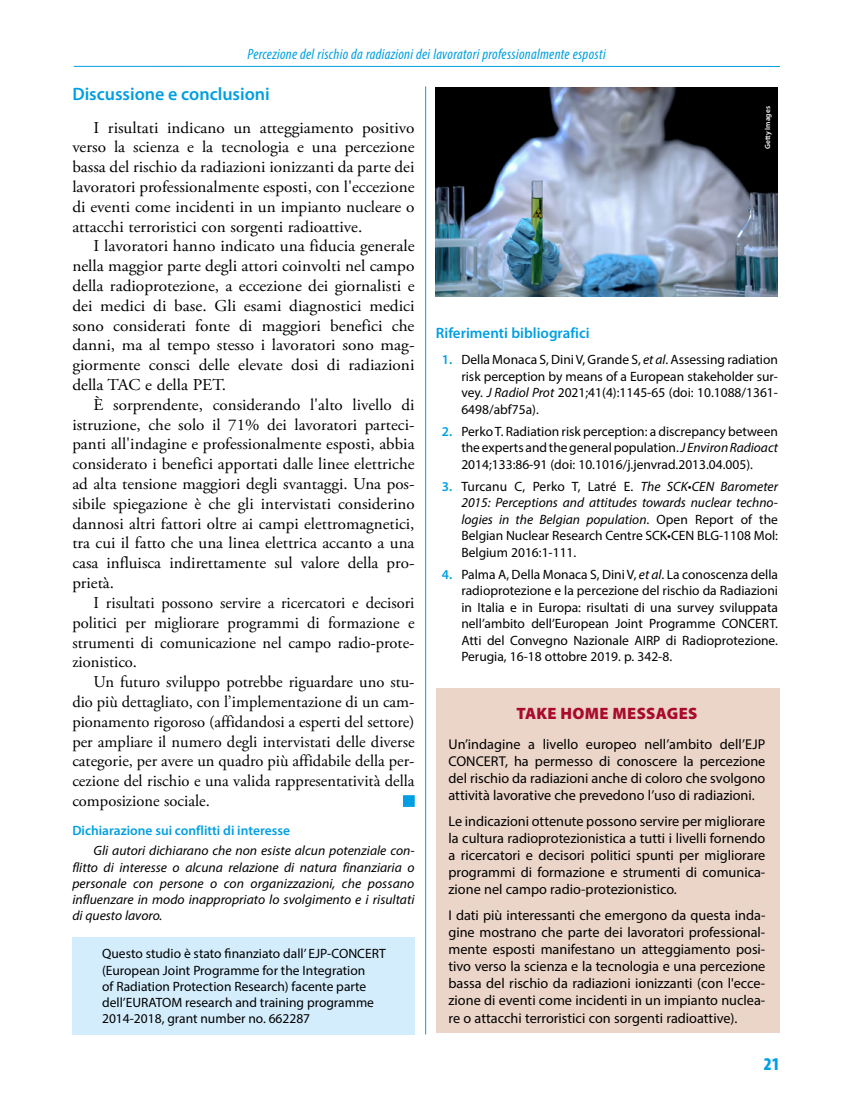
<style>
.page{position:relative;width:851px;height:1106px;background:#fff}
.page>*{position:absolute;margin:0;border:0;box-sizing:border-box;transform-origin:0 0}
.t1{font:600 18px "Myriad Pro";color:#009fe3}
.t2{font:900 condensed 18px "Myriad Pro";color:#009fe3}
.t3{font:16.5px/19.8px "Adobe Garamond Pro";color:#000;text-align:justify}
.t4{font:16.5px/19.8px "Adobe Garamond Pro";color:#000;text-align:justify;scale:1.05 1}
.t5{font:16.5px/19.8px "Adobe Garamond Pro";color:#000;text-align:justify;scale:1.04 1}
.t6{font:900 16.5px "Myriad Pro";letter-spacing:.02em;color:#a90a2e}
.t7{font:italic condensed 15px "Myriad Pro";letter-spacing:.02em;color:#009fe3}
.t8{font:600 15px "Myriad Pro";color:#009fe3}
.t9{font:14.25px/17.1px "Myriad Pro";color:#000;text-align:justify}
.t10{font:13.5px/16.5px "Myriad Pro";color:#000;text-align:justify}
.t11{font:italic 13.5px/16.2px "Myriad Pro";color:#000;text-align:justify}
.t12{font:600 13.5px "Myriad Pro";color:#009fe3}
.t13{font:600 7.5px "Myriad Pro";color:#fff}
.s1{font-weight:600;color:#009fe3}
.s2{font-style:italic}
</style>
<div class="page">
<div style="left:403px;top:795px;width:11px;height:11px;background:#009fe3;border:1px solid #009fe3"></div>
<div style="left:72px;top:937px;width:342px;height:97px;background:#d4edfc"></div>
<div style="left:436px;top:688px;width:343px;height:344px;background:#ebd5c9"></div>
<img style="left:435px;top:87px;width:342px;height:209px">
<hr style="left:74px;top:66px;width:705px;height:1px;background:#009fe3">
<hr style="left:425px;top:86px;width:1px;height:948px;background:#009fe3">
<p class="t7" style="left:247px;top:45px;width:359px">Percezione del rischio da radiazioni dei lavoratori professionalmente esposti</p>
<h1 class="t1" style="left:72px;top:82px;width:199px">Discussione e conclusioni</h1>
<p class="t5" style="left:72px;top:118px;width:330px;text-indent:21px">I risultati indicano un atteggiamento positivo verso la scienza e la tecnologia e una percezione bassa del rischio da radiazioni ionizzanti da parte dei lavoratori professionalmente esposti, con l'eccezione di eventi come incidenti in un impianto nucleare o attacchi terroristici con sorgenti radioattive.</p>
<p class="t4" style="left:72px;top:237px;width:327px;text-indent:21px">I lavoratori hanno indicato una fiducia generale nella maggior parte degli attori coinvolti nel campo della radioprotezione, a eccezione dei giornalisti e dei medici di base. Gli esami diagnostici medici sono considerati fonte di maggiori benefici che danni, ma al tempo stesso i lavoratori sono mag&shy;giormente consci delle elevate dosi di radiazioni della TAC e della PET.</p>
<p class="t3" style="left:72px;top:395px;width:344px;text-indent:21px">È sorprendente, considerando l'alto livello di istruzione, che solo il 71% dei lavoratori parteci&shy;panti all'indagine e professionalmente esposti, abbia considerato i benefici apportati dalle linee elettriche ad alta tensione maggiori degli svantaggi. Una pos&shy;sibile spiegazione è che gli intervistati considerino dannosi altri fattori oltre ai campi elettromagnetici, tra cui il fatto che una linea elettrica accanto a una casa influisca indirettamente sul valore della pro&shy;prietà.</p>
<p class="t3" style="left:72px;top:593px;width:343px;text-indent:21px">I risultati possono servire a ricercatori e decisori politici per migliorare programmi di formazione e strumenti di comunicazione nel campo radio-prote&shy;zionistico.</p>
<p class="t3" style="left:72px;top:672px;width:344px;text-indent:21px">Un futuro sviluppo potrebbe riguardare uno stu&shy;dio più dettagliato, con l’implementazione di un cam&shy;pionamento rigoroso (affidandosi a esperti del settore) per ampliare il numero degli intervistati delle diverse categorie, per avere un quadro più affidabile della per&shy;cezione del rischio e una valida rappresentatività della composizione sociale.</p>
<p class="t12" style="left:72px;top:821px;width:219px">Dichiarazione sui conflitti di interesse</p>
<p class="t11" style="left:72px;top:842px;width:343px;text-indent:21px">Gli autori dichiarano che non esiste alcun potenziale con&shy;flitto di interesse o alcuna relazione di natura finanziaria o personale con persone o con organizzazioni, che possano influenzare in modo inappropriato lo svolgimento e i risultati di questo lavoro.</p>
<p class="t10" style="left:102px;top:945px;width:285px;text-align:left">Questo studio è stato finanziato dall’ EJP-CONCERT (European Joint Programme for the Integration<br>of Radiation Protection Research) facente parte dell’EURATOM research and training programme 2014-2018, grant number no. 662287</p>
<p class="t13" style="left:762px;top:149px;width:45px;rotate:-90deg">Getty Images</p>
<p class="t8" style="left:436px;top:323px;width:155px">Riferimenti bibliografici</p>
<p class="t10" style="left:461px;top:351px;width:318px;text-indent:-19px"><span class="s1">1.</span> Della Monaca S, Dini V, Grande S, <span class="s2">et al</span>. Assessing radiation risk perception by means of a European stakeholder sur&shy;vey. <span class="s2">J Radiol Prot</span> 2021;41(4):1145-65 (doi: 10.1088/1361- 6498/abf75a).</p>
<p class="t10" style="left:461px;top:422px;width:318px;text-indent:-19px"><span class="s1">2.</span> Perko T. Radiation risk perception: a discrepancy between the experts and the general population. <span class="s2">J Environ Radioact </span>2014;133:86-91 (doi: 10.1016/j.jenvrad.2013.04.005).</p>
<p class="t10" style="left:461px;top:477px;width:318px;text-indent:-19px"><span class="s1">3.</span> Turcanu C, Perko T, Latré E. <span class="s2">The SCK•CEN Barometer 2015: Perceptions and attitudes towards nuclear techno&shy;logies in the Belgian population</span>. Open Report of the Belgian Nuclear Research Centre SCK•CEN BLG-1108 Mol:<br>Belgium 2016:1-111.</p>
<p class="t10" style="left:461px;top:565px;width:318px;text-indent:-19px"><span class="s1">4.</span> Palma A, Della Monaca S, Dini V, <span class="s2">et al</span>. La conoscenza della radioprotezione e la percezione del rischio da Radiazioni in Italia e in Europa: risultati di una survey sviluppata nell’ambito dell’European Joint Programme CONCERT.<br>Atti del Convegno Nazionale AIRP di Radioprotezione.<br>Perugia, 16-18 ottobre 2019. p. 342-8.</p>
<p class="t6" style="left:516px;top:704px;width:182px">TAKE HOME MESSAGES</p>
<p class="t9" style="left:448px;top:735px;width:318px">Un’indagine a livello europeo nell’ambito dell’EJP CONCERT, ha permesso di conoscere la percezione del rischio da radiazioni anche di coloro che svolgono attività lavorative che prevedono l’uso di radiazioni.</p>
<p class="t9" style="left:448px;top:812px;width:318px">Le indicazioni ottenute possono servire per migliorare la cultura radioprotezionistica a tutti i livelli fornendo a ricercatori e decisori politici spunti per migliorare programmi di formazione e strumenti di comunica&shy;zione nel campo radio-protezionistico.</p>
<p class="t9" style="left:448px;top:906px;width:318px">I dati più interessanti che emergono da questa inda&shy;gine mostrano che parte dei lavoratori professional&shy;mente esposti manifestano un atteggiamento posi&shy;tivo verso la scienza e la tecnologia e una percezione bassa del rischio da radiazioni ionizzanti (con l'ecce&shy;zione di eventi come incidenti in un impianto nuclea&shy;re o attacchi terroristici con sorgenti radioattive).</p>
<h1 class="t2" style="left:763px;top:1054px;width:17px">21</h1>
</div>
